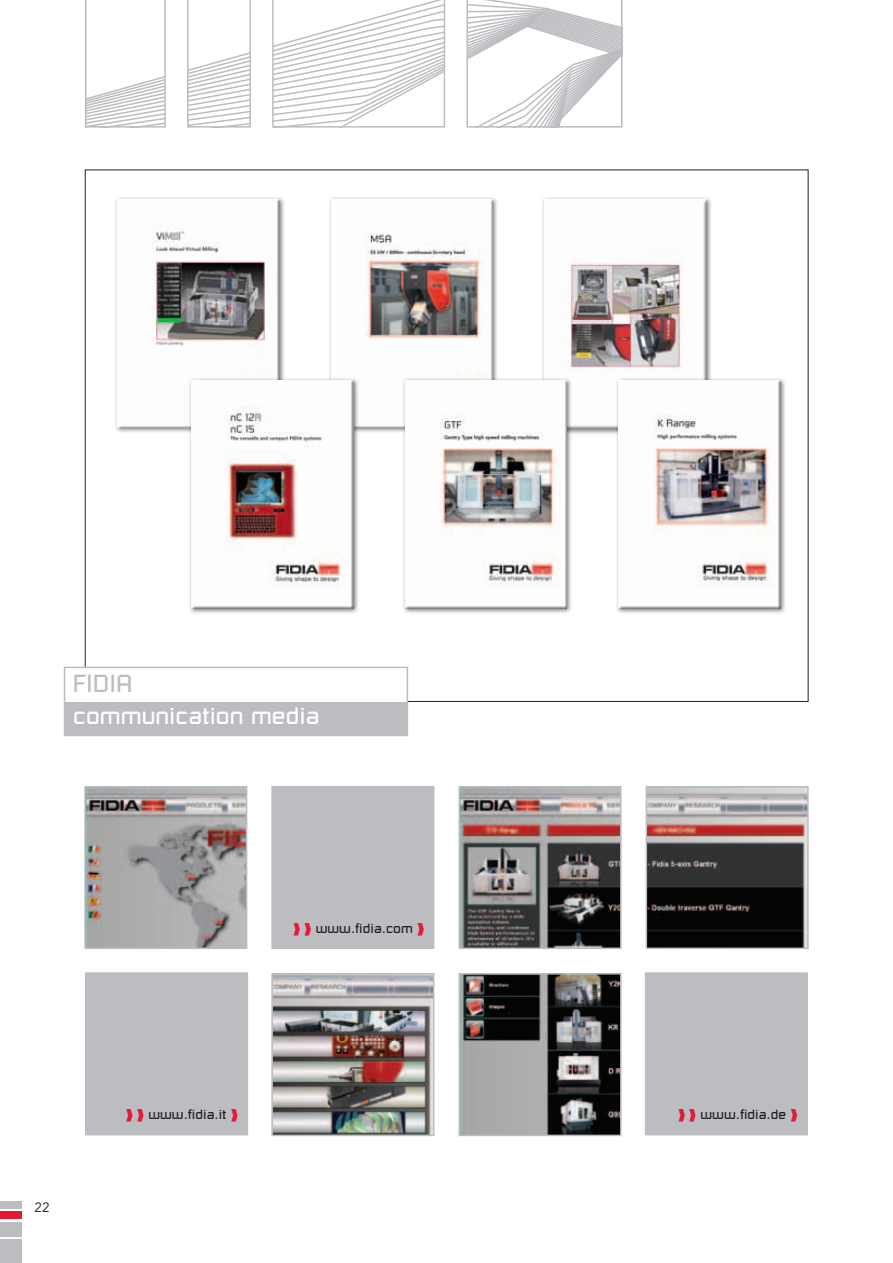
<style>
.page{position:relative;width:893px;height:1263px;background:#fff}
.page>*{position:absolute;margin:0;border:0;box-sizing:border-box;transform-origin:0 0}
.t1{font:24px "Russell Square";color:#fff}
.t2{font:24px "Russell Square";color:#bcbdc0}
.t3{font:13.5px "Russell Square";color:#231f20}
.t4{font:13.5px "Avenir";color:#231f20}
</style>
<div class="page">
<div style="left:328px;top:196px;width:171px;height:238px;background:#231f20;opacity:.6"></div>
<div style="left:331px;top:199px;width:162px;height:229px;background:#231f20;opacity:.75"></div>
<img style="left:87px;top:789px;width:157px;height:157px">
<div style="left:84px;top:786px;width:163px;height:163px;border:2px solid #bcbdc0"></div>
<div style="left:271px;top:786px;width:163px;height:163px;background:#bcbdc0"></div>
<div style="left:85px;top:972px;width:163px;height:163px;background:#bcbdc0"></div>
<div style="left:645px;top:972px;width:163px;height:163px;background:#bcbdc0"></div>
<img style="left:274px;top:976px;width:157px;height:157px">
<div style="left:271px;top:973px;width:163px;height:163px;border:2px solid #bcbdc0"></div>
<img style="left:649px;top:789px;width:157px;height:157px">
<div style="left:646px;top:786px;width:163px;height:163px;border:2px solid #bcbdc0"></div>
<img style="left:461px;top:789px;width:158px;height:157px">
<div style="left:458px;top:786px;width:164px;height:163px;border:2px solid #bcbdc0"></div>
<img style="left:461px;top:976px;width:158px;height:157px">
<div style="left:458px;top:973px;width:164px;height:163px;border:2px solid #bcbdc0"></div>
<div style="left:115px;top:196px;width:170px;height:238px;background:#231f20;opacity:.6"></div>
<div style="left:117px;top:199px;width:162px;height:229px;background:#231f20;opacity:.75"></div>
<div style="left:188px;top:377px;width:171px;height:237px;background:#231f20;opacity:.6"></div>
<div style="left:191px;top:380px;width:162px;height:229px;background:#231f20;opacity:.75"></div>
<div style="left:542px;top:196px;width:170px;height:239px;background:#231f20;opacity:.6"></div>
<div style="left:544px;top:199px;width:162px;height:230px;background:#231f20;opacity:.75"></div>
<div style="left:615px;top:377px;width:171px;height:237px;background:#231f20;opacity:.6"></div>
<div style="left:618px;top:380px;width:162px;height:229px;background:#231f20;opacity:.75"></div>
<div style="left:402px;top:377px;width:171px;height:237px;background:#231f20;opacity:.6"></div>
<div style="left:405px;top:380px;width:162px;height:228px;background:#231f20;opacity:.75"></div>
<svg style="left:85px;top:0;width:537px;height:128px"></svg>
<div style="left:0;top:1240px;width:21px;height:23px;background:#bcbdc0"></div>
<div style="left:0;top:1222px;width:21px;height:15px;background:#bcbdc0"></div>
<div style="left:0;top:1211px;width:21px;height:8px;background:#e51836"></div>
<div style="left:0;top:1201px;width:21px;height:8px;background:#bcbdc0"></div>
<div style="left:65px;top:701px;width:342px;height:34px;background:#bcbdc0"></div>
<hr style="left:64px;top:701px;width:1px;height:34px;background:#bcbdc0">
<hr style="left:65px;top:735px;width:342px;height:1px;background:#bcbdc0">
<hr style="left:407px;top:701px;width:1px;height:34px;background:#bcbdc0">
<hr style="left:64px;top:667px;width:1px;height:34px;background:#bcbdc0">
<hr style="left:65px;top:667px;width:342px;height:1px;background:#bcbdc0">
<hr style="left:407px;top:667px;width:1px;height:34px;background:#bcbdc0">
<h1 class="t2" style="left:73px;top:669px;width:61px">FIDIA</h1>
<h1 class="t1" style="left:73px;top:701px;width:248px">communication media</h1>
<p class="t4" style="left:35px;top:1199px;width:17px">22</p>
<p class="t3" style="left:316px;top:920px;width:98px">www.fidia.com</p>
<p class="t3" style="left:148px;top:1106px;width:79px">www.fidia.it</p>
<p class="t3" style="left:700px;top:1106px;width:87px">www.fidia.de</p>
</div>
